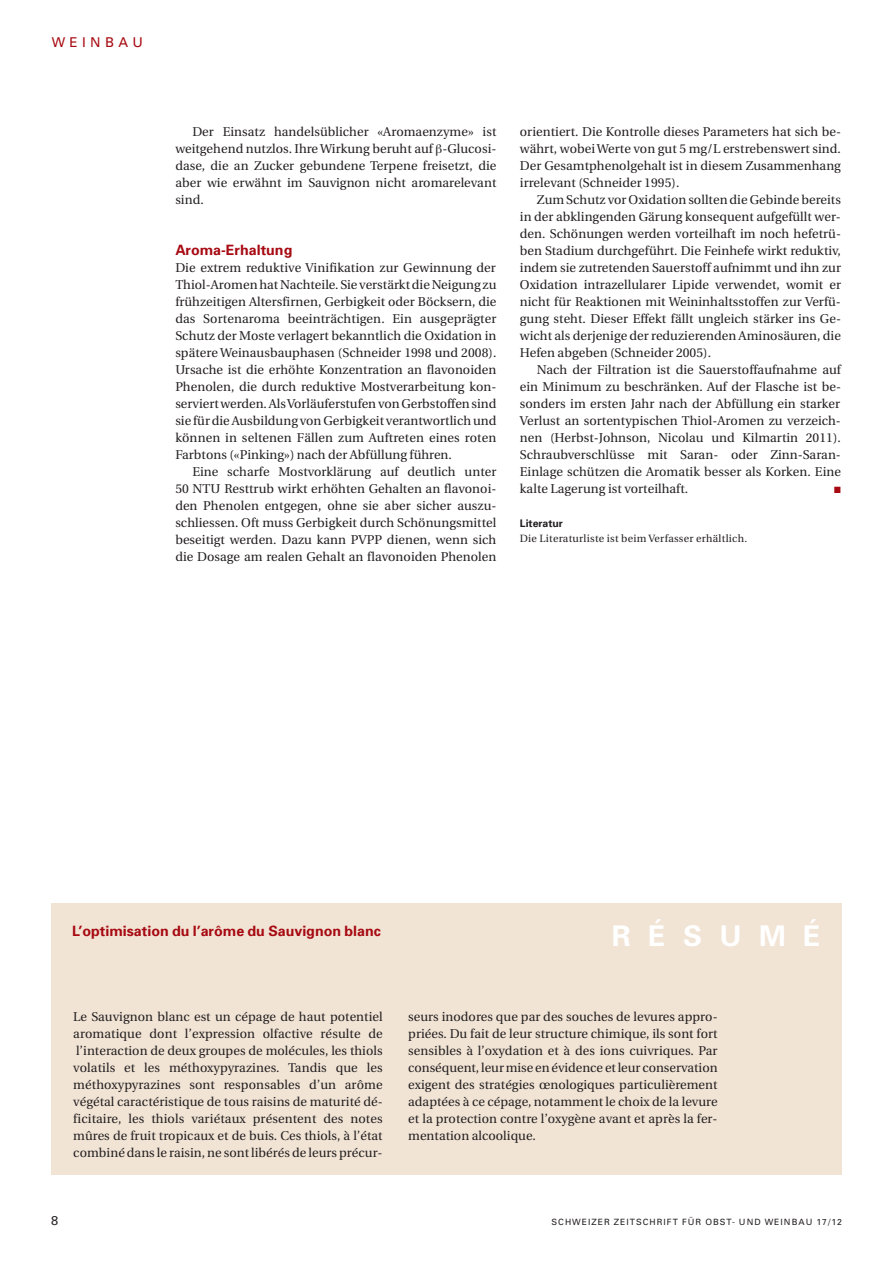
<style>
.page{position:relative;width:893px;height:1263px;background:#fff}
.page>*{position:absolute;margin:0;border:0;box-sizing:border-box;transform-origin:0 0}
.t1{font:700 28.5px "Univers";letter-spacing:.61em;color:#fff}
.t2{font:700 14.25px "Univers";color:#a70a12}
.t3{font:13.5px "Univers";letter-spacing:.32em;color:#a70a12}
.t4{font:12.75px/17px "Utopia";letter-spacing:.005em;color:#231f20;text-align:justify}
.t5{font:12.75px "Univers";color:#231f20}
.t6{font:10.5px "Utopia";letter-spacing:.025em;color:#231f20}
.t7{font:700 10.5px "Univers";color:#231f20}
.t8{font:9px "Zapf Dingbats ITC";color:#a70a12}
.t9{font:8.7px "Univers";letter-spacing:.115em;color:#231f20}
</style>
<div class="page">
<div style="left:51px;top:903px;width:791px;height:272px;background:#f1e4d5"></div>
<p class="t3" style="left:52px;top:37px;width:93px">WEINBAU</p>
<p class="t4" style="left:175px;top:124px;width:323px;text-indent:17px">Der Einsatz handelsüblicher «Aromaenzyme» ist weitgehend nutzlos. IhreWirkung beruht auf -Glucosi&shy;dase, die an Zucker gebundene Terpene freisetzt, die aber wie erwähnt im Sauvignon nicht aromarelevant sind.</p>
<p class="t2" style="left:175px;top:245px;width:119px">Aroma-Erhaltung</p>
<p class="t4" style="left:175px;top:260px;width:323px">Die extrem reduktive Vinifikation zur Gewinnung der Thiol-AromenhatNachteile. Sie verstärktdieNeigung zu frühzeitigen Altersfirnen, Gerbigkeit oder Böcksern, die das Sortenaroma beeinträchtigen. Ein ausgeprägter Schutz der Moste verlagert bekanntlich die Oxidation in spätere Weinausbauphasen (Schneider 1998 und 2008).<br>Ursache ist die erhöhte Konzentration an flavonoiden Phenolen, die durch reduktive Mostverarbeitung kon&shy;serviertwerden.AlsVorläuferstufenvonGerbstoffensind sie fürdieAusbildung vonGerbigkeit verantwortlichund können in seltenen Fällen zum Auftreten eines roten Farbtons («Pinking») nach der Abfüllung führen.</p>
<p class="t4" style="left:175px;top:464px;width:323px;text-indent:17px">Eine scharfe Mostvorklärung auf deutlich unter 50 NTU Resttrub wirkt erhöhten Gehalten an flavonoi&shy;den Phenolen entgegen, ohne sie aber sicher auszu&shy;schliessen. Oft muss Gerbigkeit durch Schönungsmittel beseitigt werden. Dazu kann PVPP dienen, wenn sich die Dosage am realen Gehalt an flavonoiden Phenolen</p>
<p class="t4" style="left:520px;top:124px;width:323px">orientiert. Die Kontrolle dieses Parameters hat sich be&shy;währt, wobeiWerte von gut 5 mg/L erstrebenswert sind.<br>Der Gesamtphenolgehalt ist in diesem Zusammenhang irrelevant (Schneider 1995).</p>
<p class="t4" style="left:520px;top:192px;width:323px;text-indent:17px">Zum Schutz vor Oxidation sollten die Gebinde bereits in der abklingenden Gärung konsequent aufgefüllt wer&shy;den. Schönungen werden vorteilhaft im noch hefetrü&shy;ben Stadium durchgeführt. Die Feinhefe wirkt reduktiv, indem sie zutretenden Sauerstoff aufnimmt und ihn zur Oxidation intrazellularer Lipide verwendet, womit er nicht für Reaktionen mit Weininhaltsstoffen zur Verfü&shy;gung steht. Dieser Effekt fällt ungleich stärker ins Ge&shy;wicht als derjenige der reduzierenden Aminosäuren, die Hefen abgeben (Schneider 2005).</p>
<p class="t4" style="left:520px;top:362px;width:323px;text-indent:17px">Nach der Filtration ist die Sauerstoffaufnahme auf ein Minimum zu beschränken. Auf der Flasche ist be&shy;sonders im ersten Jahr nach der Abfüllung ein starker Verlust an sortentypischen Thiol-Aromen zu verzeich&shy;nen (Herbst-Johnson, Nicolau und Kilmartin 2011).<br>Schraubverschlüsse mit Saran- oder Zinn-Saran-Einlage schützen die Aromatik besser als Korken. Eine kalte Lagerung ist vorteilhaft.</p>
<p class="t8" style="left:834px;top:485px;width:8px">■</p>
<p class="t7" style="left:520px;top:520px;width:45px">Literatur</p>
<p class="t6" style="left:520px;top:534px;width:229px">Die Literaturliste ist beim Verfasser erhältlich.</p>
<p class="t2" style="left:72px;top:925px;width:310px">L’optimisation du l’arôme du Sauvignon blanc</p>
<h1 class="t1" style="left:612px;top:925px;width:210px">RÉSUMÉ</h1>
<p class="t4" style="left:73px;top:1009px;width:311px">Le Sauvignon blanc est un cépage de haut potentiel aromatique dont l’expression olfactive résulte de l’interaction de deux groupes de molécules, les thiols volatils et les méthoxypyrazines. Tandis que les méthoxypyrazines sont responsables d’un arôme végétal caractéristique de tous raisins de maturité dé&shy;ficitaire, les thiols variétaux présentent des notes mûres de fruit tropicaux et de buis. Ces thiols, à l’état combiné dans le raisin, ne sontlibérés de leurs précur-</p>
<p class="t4" style="left:408px;top:1009px;width:311px">seurs inodores que par des souches de levures appro&shy;priées. Du fait de leur structure chimique, ils sont fort sensibles à l’oxydation et à des ions cuivriques. Par conséquent, leurmise enévidence etleur conservation exigent des stratégies œnologiques particulièrement adaptées à ce cépage, notamment le choix de la levure et la protection contre l’oxygène avant et après la fer&shy;mentation alcoolique.</p>
<p class="t5" style="left:51px;top:1215px;width:9px">8</p>
<p class="t9" style="left:551px;top:1218px;width:292px">SCHWEIZER ZEITSCHRIFT FÜR OBST- UND WEINBAU 17/12</p>
</div>
